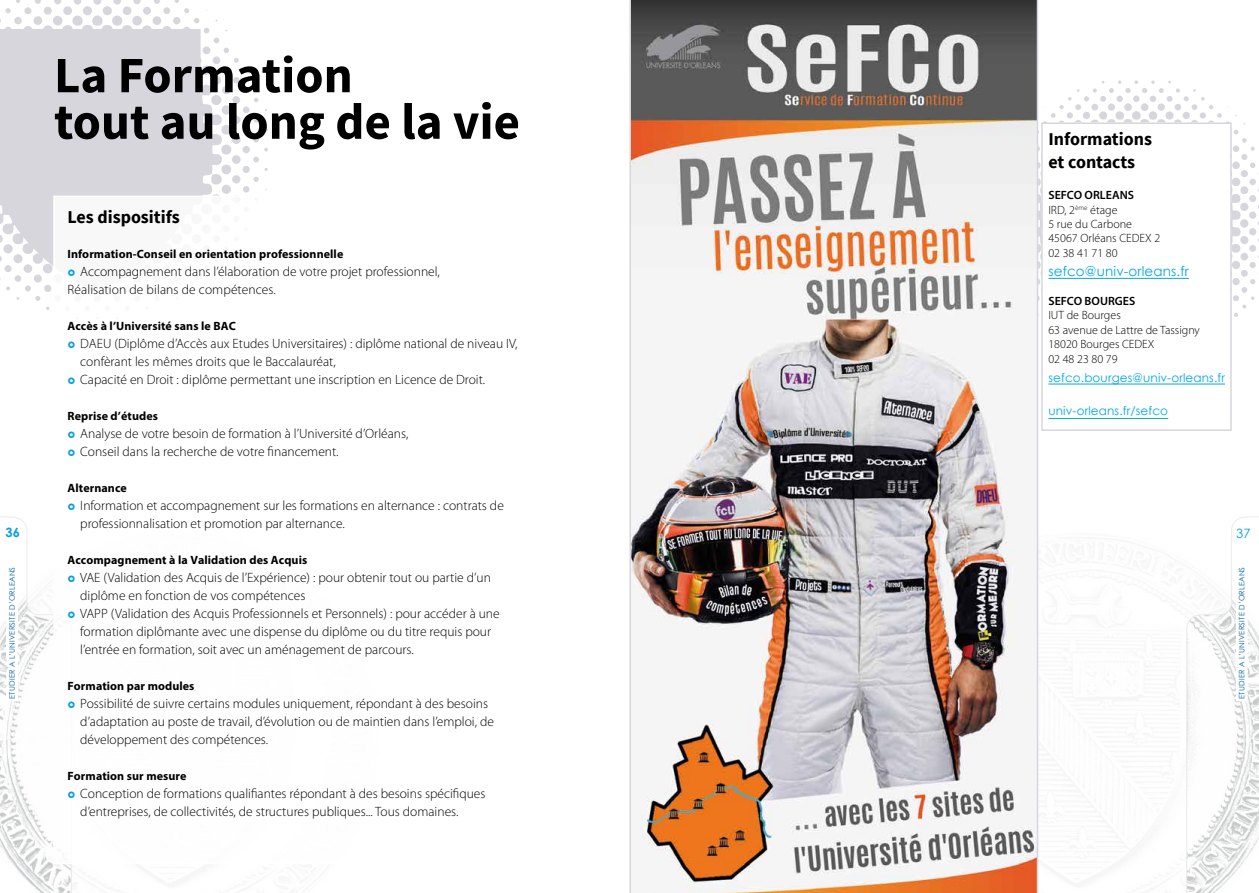
<style>
.page{position:relative;width:1259px;height:893px;background:#fff}
.page>*{position:absolute;margin:0;border:0;box-sizing:border-box;transform-origin:0 0}
.t1{font:700 51px/46.5px "Source Sans Pro";color:#000}
.t2{font:700 18px/22.5px "Source Sans Pro";color:#000}
.t3{font:300 13.5px/18px "Myriad Pro";color:#000}
.t4{font:13.5px "Century Gothic";letter-spacing:.01em;color:#00a8e7}
.t5{font:700 12.9px "Century Gothic";color:#009fe3}
.t6{font:12.9px "Century Gothic";color:#009fe3}
.t7{font:700 12px "Myriad Pro";letter-spacing:.005em;color:#000}
.t8{font:300 12px/14.4px "Myriad Pro";color:#000}
.t9{font:12px "Century Gothic";letter-spacing:.01em;color:#00a8e7}
.t10{font:600 12px "Myriad Pro";color:#000}
.t11{font:7.5px "Century Gothic";letter-spacing:.025em;color:#005ea5}
.s1{font-weight:600}
</style>
<div class="page">
<svg style="left:1186px;top:516px;width:73px;height:377px"></svg>
<svg style="left:1038px;top:80px;width:221px;height:286px"></svg>
<img style="left:629px;top:0;width:409px;height:893px">
<svg style="left:0;top:25px;width:223px;height:267px;background:#dad9df"></svg>
<svg style="left:211px;top:174px;width:11px;height:11px"></svg>
<div style="left:92px;top:15px;width:11px;height:11px;background:#d7d6dd;border-radius:50%"></div>
<div style="left:72px;top:16px;width:11px;height:10px;background:#d7d6dd;border-radius:50%"></div>
<div style="left:211px;top:95px;width:10px;height:10px;background:#d7d6dd;border-radius:50%"></div>
<div style="left:112px;top:16px;width:10px;height:10px;background:#d7d6dd;border-radius:50%"></div>
<div style="left:221px;top:145px;width:10px;height:10px;background:#d7d6dd;border-radius:50%"></div>
<svg style="left:211px;top:194px;width:10px;height:10px"></svg>
<div style="left:221px;top:125px;width:10px;height:10px;background:#d7d6dd;border-radius:50%"></div>
<div style="left:221px;top:165px;width:10px;height:9px;background:#d7d6dd;border-radius:50%"></div>
<div style="left:43px;top:264px;width:10px;height:9px;background:#d7d6dd;border-radius:50%"></div>
<div style="left:53px;top:16px;width:10px;height:9px;background:#d7d6dd;border-radius:50%"></div>
<div style="left:132px;top:16px;width:10px;height:9px;background:#d7d6dd;border-radius:50%"></div>
<div style="left:202px;top:65px;width:9px;height:10px;background:#d7d6dd;border-radius:50%"></div>
<div style="left:222px;top:105px;width:9px;height:10px;background:#d7d6dd;border-radius:50%"></div>
<svg style="left:0;top:234px;width:3px;height:10px"></svg>
<div style="left:3px;top:244px;width:10px;height:9px;background:#d7d6dd;border-radius:50%"></div>
<div style="left:222px;top:185px;width:9px;height:9px;background:#d7d6dd;border-radius:50%"></div>
<div style="left:83px;top:6px;width:9px;height:9px;background:#d7d6dd;border-radius:50%"></div>
<div style="left:103px;top:6px;width:9px;height:9px;background:#d7d6dd;border-radius:50%"></div>
<div style="left:212px;top:76px;width:9px;height:9px;background:#d7d6dd;border-radius:50%"></div>
<div style="left:13px;top:254px;width:9px;height:9px;background:#d7d6dd;border-radius:50%"></div>
<div style="left:63px;top:6px;width:9px;height:9px;background:#d7d6dd;border-radius:50%"></div>
<div style="left:123px;top:6px;width:9px;height:9px;background:#d7d6dd;border-radius:50%"></div>
<div style="left:232px;top:135px;width:9px;height:9px;background:#d7d6dd;border-radius:50%"></div>
<div style="left:33px;top:16px;width:9px;height:9px;background:#d7d6dd;border-radius:50%"></div>
<div style="left:153px;top:16px;width:8px;height:9px;background:#d7d6dd;border-radius:50%"></div>
<div style="left:232px;top:155px;width:9px;height:9px;background:#d7d6dd;border-radius:50%"></div>
<div style="left:24px;top:264px;width:8px;height:9px;background:#d7d6dd;border-radius:50%"></div>
<div style="left:222px;top:86px;width:9px;height:8px;background:#d7d6dd;border-radius:50%"></div>
<div style="left:232px;top:116px;width:9px;height:8px;background:#d7d6dd;border-radius:50%"></div>
<div style="left:232px;top:175px;width:8px;height:9px;background:#d7d6dd;border-radius:50%"></div>
<div style="left:34px;top:274px;width:8px;height:9px;background:#d7d6dd;border-radius:50%"></div>
<div style="left:44px;top:7px;width:8px;height:8px;background:#d7d6dd;border-radius:50%"></div>
<div style="left:143px;top:7px;width:8px;height:8px;background:#d7d6dd;border-radius:50%"></div>
<svg style="left:93px;top:0;width:8px;height:5px"></svg>
<div style="left:232px;top:96px;width:8px;height:8px;background:#d7d6dd;border-radius:50%"></div>
<svg style="left:113px;top:0;width:8px;height:5px"></svg>
<svg style="left:74px;top:0;width:7px;height:5px"></svg>
<div style="left:232px;top:195px;width:8px;height:8px;background:#f5f5f6;border-radius:50%"></div>
<div style="left:14px;top:17px;width:8px;height:7px;background:#d7d6dd;border-radius:50%"></div>
<div style="left:173px;top:17px;width:7px;height:7px;background:#d7d6dd;border-radius:50%"></div>
<div style="left:242px;top:146px;width:8px;height:7px;background:#d7d6dd;border-radius:50%"></div>
<svg style="left:0;top:255px;width:2px;height:7px"></svg>
<div style="left:223px;top:67px;width:7px;height:7px;background:#d7d6dd;border-radius:50%"></div>
<div style="left:242px;top:126px;width:8px;height:7px;background:#d7d6dd;border-radius:50%"></div>
<div style="left:44px;top:285px;width:7px;height:7px;background:#d7d6dd;border-radius:50%"></div>
<div style="left:243px;top:166px;width:7px;height:7px;background:#d7d6dd;border-radius:50%"></div>
<svg style="left:133px;top:0;width:8px;height:4px"></svg>
<svg style="left:54px;top:0;width:7px;height:4px"></svg>
<div style="left:5px;top:265px;width:7px;height:7px;background:#d7d6dd;border-radius:50%"></div>
<div style="left:24px;top:7px;width:7px;height:7px;background:#d7d6dd;border-radius:50%"></div>
<div style="left:163px;top:7px;width:7px;height:7px;background:#d7d6dd;border-radius:50%"></div>
<div style="left:243px;top:106px;width:7px;height:7px;background:#d7d6dd;border-radius:50%"></div>
<div style="left:15px;top:275px;width:6px;height:7px;background:#d7d6dd;border-radius:50%"></div>
<div style="left:233px;top:77px;width:7px;height:7px;background:#d7d6dd;border-radius:50%"></div>
<div style="left:243px;top:186px;width:7px;height:7px;background:#d7d6dd;border-radius:50%"></div>
<svg style="left:154px;top:0;width:6px;height:4px"></svg>
<svg style="left:35px;top:0;width:6px;height:4px"></svg>
<div style="left:25px;top:285px;width:6px;height:7px;background:#d7d6dd;border-radius:50%"></div>
<svg style="left:253px;top:157px;width:6px;height:5px"></svg>
<svg style="left:253px;top:177px;width:6px;height:5px"></svg>
<svg style="left:35px;top:296px;width:5px;height:5px"></svg>
<svg style="left:243px;top:87px;width:15px;height:15px"></svg>
<svg style="left:0;top:0;width:20px;height:24px"></svg>
<svg style="left:0;top:276px;width:10px;height:14px"></svg>
<svg style="left:253px;top:109px;width:15px;height:42px"></svg>
<svg style="left:175px;top:0;width:73px;height:72px"></svg>
<div style="left:54px;top:196px;width:480px;height:667px;background:#fff"></div>
<div style="left:1041px;top:122px;width:190px;height:309px;background:#fff;border:2px solid #d7d6dd"></div>
<hr style="left:1048px;top:278px;width:141px;height:1px;background:#00a8e7">
<hr style="left:1048px;top:384px;width:177px;height:1px;background:#00a8e7">
<hr style="left:1048px;top:418px;width:120px;height:1px;background:#00a8e7">
<svg style="left:0;top:516px;width:72px;height:377px"></svg>
<h1 class="t1" style="left:54px;top:51px;width:467px">La Formation<br>tout au long de la vie</h1>
<h2 class="t2" style="left:1048px;top:128px;width:105px">Informations et contacts</h2>
<p class="t8" style="left:1048px;top:188px;width:113px"><span class="s1">SEFCO ORLEANS<br></span>IRD, 2<sup>ème</sup> étage<br>5 rue du Carbone<br>45067 Orléans CEDEX 2<br>02 38 41 71 80</p>
<p class="t4" style="left:1048px;top:262px;width:142px">sefco@univ-orleans.fr</p>
<p class="t10" style="left:1048px;top:293px;width:88px">SEFCO BOURGES</p>
<p class="t8" style="left:1048px;top:308px;width:153px">IUT de Bourges<br>63 avenue de Lattre de Tassigny<br>18020 Bourges CEDEX<br>02 48 23 80 79</p>
<p class="t9" style="left:1048px;top:369px;width:178px">sefco.bourges@univ-orleans.fr</p>
<p class="t9" style="left:1048px;top:403px;width:121px">univ-orleans.fr/sefco</p>
<h2 class="t2" style="left:68px;top:206px;width:114px">Les dispositifs</h2>
<p class="t7" style="left:68px;top:246px;width:277px">Information-Conseil en orientation professionnelle</p>
<p class="t3" style="left:68px;top:263px;width:374px;text-indent:13px">Accompagnement dans l’élaboration de votre projet professionnel,<br>Réalisation de bilans de compétences.</p>
<p class="t7" style="left:68px;top:318px;width:170px">Accès à l’Université sans le BAC</p>
<p class="t3" style="left:80px;top:335px;width:439px">DAEU (Diplôme d’Accès aux Etudes Universitaires) : diplôme national de niveau IV, confèrant les mêmes droits que le Baccalauréat,<br>Capacité en Droit : diplôme permettant une inscription en Licence de Droit.</p>
<p class="t7" style="left:68px;top:408px;width:92px">Reprise d’études</p>
<p class="t3" style="left:80px;top:425px;width:329px">Analyse de votre besoin de formation à l’Université d’Orléans,<br>Conseil dans la recherche de votre financement.</p>
<p class="t7" style="left:68px;top:480px;width:61px">Alternance</p>
<p class="t3" style="left:80px;top:497px;width:425px">Information et accompagnement sur les formations en alternance : contrats de professionnalisation et promotion par alternance.</p>
<p class="t7" style="left:68px;top:552px;width:241px">Accompagnement à la Validation des Acquis</p>
<p class="t3" style="left:80px;top:569px;width:421px">VAE (Validation des Acquis de l’Expérience) : pour obtenir tout ou partie d’un diplôme en fonction de vos compétences<br>VAPP (Validation des Acquis Professionnels et Personnels) : pour accéder à une formation diplômante avec une dispense du diplôme ou du titre requis pour l’entrée en formation, soit avec un aménagement de parcours.</p>
<p class="t7" style="left:68px;top:678px;width:128px">Formation par modules</p>
<p class="t3" style="left:80px;top:695px;width:415px">Possibilité de suivre certains modules uniquement, répondant à des besoins d’adaptation au poste de travail, d’évolution ou de maintien dans l’emploi, de développement des compétences.</p>
<p class="t7" style="left:68px;top:768px;width:121px">Formation sur mesure</p>
<p class="t3" style="left:80px;top:785px;width:407px">Conception de formations qualifiantes répondant à des besoins spécifiques d’entreprises, de collectivités, de structures publiques... Tous domaines.</p>
<p class="t5" style="left:6px;top:523px;width:16px">36</p>
<p class="t6" style="left:1236px;top:525px;width:16px">37</p>
<p class="t11" style="left:7px;top:699px;width:133px;rotate:-90deg">ETUDIER A L’UNIVERSITE D’ORLEANS</p>
<p class="t11" style="left:1236px;top:699px;width:133px;rotate:-90deg">ETUDIER A L’UNIVERSITE D’ORLEANS</p>
</div>
